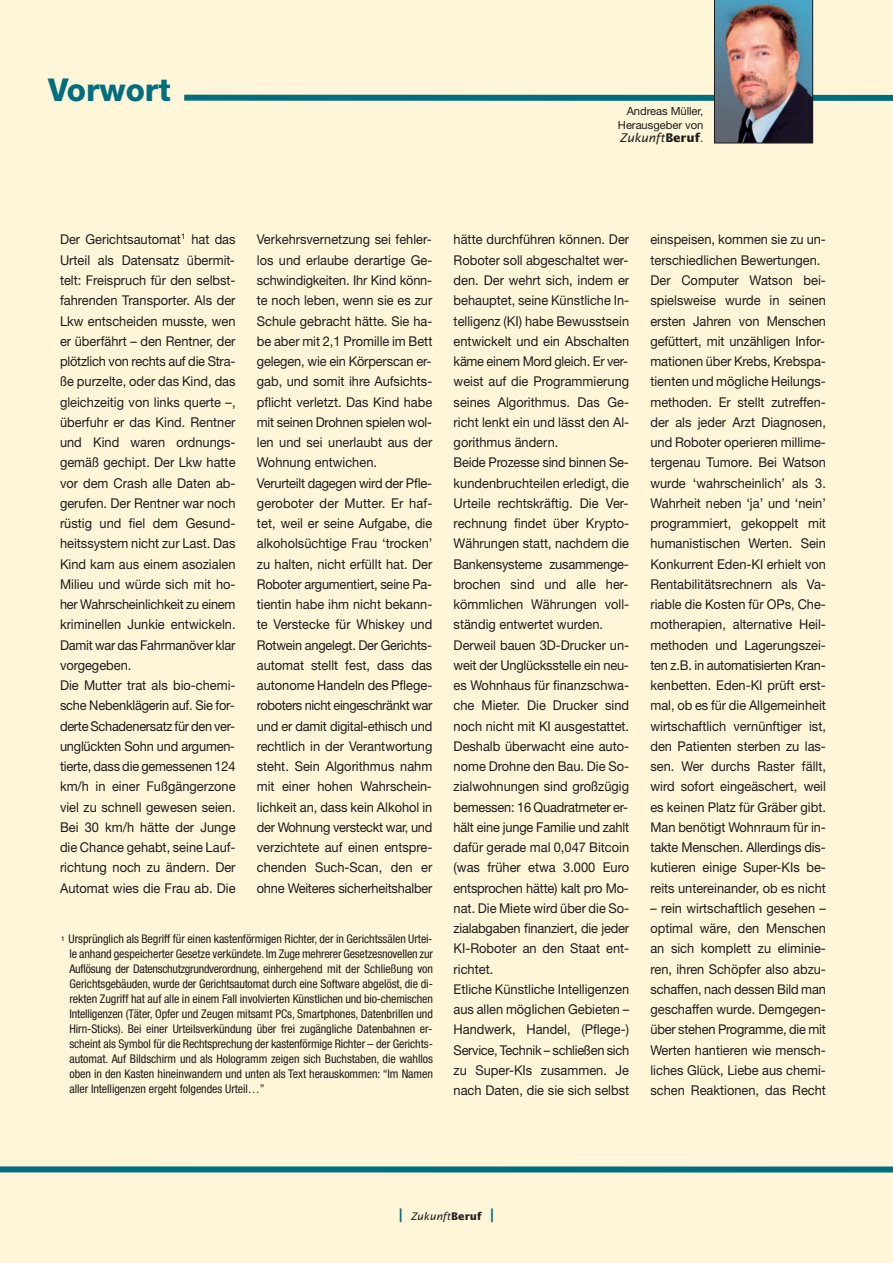
<style>
.page{position:relative;width:893px;height:1263px;background:#fff}
.page>*{position:absolute;margin:0;border:0;box-sizing:border-box;transform-origin:0 0}
.t1{font:800 31.5px "Helvetica Neue";color:#006e7e}
.t2{font:13.5px/20.2px "Helvetica Neue";color:#1d1d1b;scale:.95 1}
.t3{font:condensed 12px/15px "Helvetica Neue";letter-spacing:-.005em;color:#1d1d1b;text-align:justify}
.t4{font:italic 12px "Lucida Sans";letter-spacing:-.005em;color:#1d1d1b}
.t5{font:11.25px/13.5px "Helvetica Neue";letter-spacing:-.005em;color:#1d1d1b;text-align:right}
.t6{font:italic 10.5px "Lucida Sans";color:#1d1d1b}
.s1{font-weight:700;font-style:normal}
.s2{font-family:"Helvetica Neue";font-style:normal;font-size:11.25px}
.s3{font-weight:700;font-style:normal;font-size:15px;color:#006e7e}
</style>
<div class="page">
<div style="left:0;top:0;width:453px;height:1263px;background:#fff5d8"></div>
<div style="left:451px;top:0;width:442px;height:1263px;background:#fff5d8"></div>
<div style="left:184px;top:95px;width:709px;height:6px;background:#006e7e"></div>
<img style="left:714px;top:0;width:99px;height:143px">
<div style="left:0;top:1166px;width:893px;height:6px;background:#006e7e"></div>
<h1 class="t1" style="left:48px;top:78px;width:124px">Vorwort</h1>
<p class="t5" style="left:618px;top:106px;width:87px">Andreas Müller,<br>Herausgeber von</p>
<p class="t4" style="left:620px;top:133px;width:85px">Zukunft<span class="s1">Beruf</span><span class="s2">.</span></p>
<p class="t2" style="left:60px;top:231px;width:186px">Der Gerichtsautomat<sup>1</sup> hat das<br>Urteil als Datensatz übermit&shy;telt: Freispruch für den selbst&shy;fahrenden Transporter. Als der<br>Lkw entscheiden musste, wen er überfährt – den Rentner, der plötzlich von rechts auf die Stra - ße purzelte, oder das Kind, das gleichzeitig von links querte –, überfuhr er das Kind. Rentner und Kind waren ordnungs&shy;gemäß gechipt. Der Lkw hatte vor dem Crash alle Daten ab&shy;gerufen. Der Rentner war noch rüstig und fiel dem Gesund&shy;heitssystem nicht zur Last. Das<br>Kind kam aus einem asozialen<br>Milieu und würde sich mit ho&shy;her Wahrscheinlichkeit zu einem kriminellen Junkie entwi ckeln.<br>Damit war das Fahrmanöver klar vorgegeben.<br>Die Mutter trat als bio-chemi&shy;sche Ne benklägerin auf. Sie for&shy;derte Schadenersatz für den ver&shy;unglückten Sohn und argumen&shy;tierte, dass die gemessenen 124 km/h in einer Fußgänger zone viel zu schnell gewesen seien.<br>Bei 30 km/h hätte der Junge die Chance gehabt, seine Lauf&shy;richtung noch zu ändern. Der<br>Automat wies die Frau ab. Die</p>
<p class="t2" style="left:257px;top:231px;width:186px">Verkehrsvernetzung sei fehler&shy;los und erlaube derartige Ge&shy;schwindigkeiten. Ihr Kind könn&shy;te noch leben, wenn sie es zur<br>Schule gebracht hätte. Sie ha - be aber mit 2,1 Promille im Bett gelegen, wie ein Körperscan er&shy;gab, und somit ihre Aufsichts&shy;pflicht verletzt. Das Kind habe mit seinen Drohnen spielen wol&shy;len und sei unerlaubt aus der<br>Wohnung entwichen.<br>Verurteilt dagegen wird der Pfle&shy;ge roboter der Mutter. Er haf&shy;tet, weil er seine Aufgabe, die alkoholsüchtige Frau ‘trocken’ zu halten, nicht erfüllt hat. Der<br>Roboter argumentiert, seine Pa&shy;tientin habe ihm nicht bekann&shy;te Verstecke für Whiskey und<br>Rotwein angelegt. Der Gerichts&shy;automat stellt fest, dass das autonome Handeln des Pflege&shy;roboters nicht eingeschränkt war und er damit digital-ethisch und rechtlich in der Verantwortung steht. Sein Algorithmus nahm mit einer ho hen Wahrschein&shy;lichkeit an, dass kein Alkohol in der Wohnung versteckt war, und verzichtete auf einen entspre&shy;chenden Such-Scan, den er ohne Wei teres sicherheitshalber</p>
<p class="t2" style="left:454px;top:231px;width:186px">hätte durch führen können. Der<br>Roboter soll abgeschaltet wer&shy;den. Der wehrt sich, indem er behauptet, seine Künstliche In&shy;telligenz (KI) habe Bewusstsein entwickelt und ein Abschalten käme einem Mord gleich. Er ver&shy;weist auf die Programmierung seines Algorithmus. Das Ge&shy;richt lenkt ein und lässt den Al&shy;gorithmus ändern.<br>Beide Prozesse sind binnen Se&shy;kundenbruchteilen erledigt, die<br>Urteile rechtskräftig. Die Ver&shy;rechnung findet über Krypto-<br>Währungen statt, nachdem die<br>Bankensysteme zusammenge&shy;brochen sind und alle her&shy;kömmlichen Währungen voll&shy;ständig entwertet wurden.<br>Derweil bauen 3D-Drucker un&shy;weit der Unglücksstelle ein neu&shy;es Wohnhaus für finanzschwa&shy;che Mieter. Die Dru cker sind noch nicht mit KI ausgestattet.<br>Deshalb überwacht eine auto&shy;nome Drohne den Bau. Die So&shy;zialwohnungen sind großzügig bemessen: 16 Quadratmeter er&shy;hält eine junge Familie und zahlt dafür gerade mal 0,047 Bitcoin (was früher etwa 3.000 Euro entsprochen hätte) kalt pro Mo&shy;nat. Die Miete wird über die So&shy;zialabgaben finanziert, die jeder<br>KI-Roboter an den Staat ent&shy;richtet.<br>Etliche Künstliche Intelligenzen aus allen möglichen Gebieten –<br>Handwerk, Handel, (Pflege-)<br>Service, Technik – schließen sich zu Super-KIs zu sammen. Je nach Daten, die sie sich selbst</p>
<p class="t2" style="left:650px;top:231px;width:186px">einspeisen, kommen sie zu un&shy;terschiedlichen Bewertungen.<br>Der Computer Watson bei&shy;spielsweise wurde in seinen ers ten Jahren von Menschen gefüttert, mit unzähligen Infor&shy;mationen über Krebs, Krebspa&shy;tienten und mögliche Heilungs&shy;methoden. Er stellt zutreffen&shy;der als jeder Arzt Diagnosen, und Roboter operieren millime&shy;tergenau Tumore. Bei Watson wurde ‘wahrscheinlich’ als 3.<br>Wahrheit neben ‘ja’ und ‘nein’ programmiert, gekoppelt mit humanis tischen Werten. Sein<br>Konkurrent Eden-KI erhielt von<br>Rentabilitätsrechnern als Va&shy;riable die Kosten für OPs, Che&shy;motherapien, alternative Heil&shy;metho den und Lagerungszei&shy;ten z.B. in automatisierten Kran&shy;kenbetten. Eden-KI prüft erst&shy;mal, ob es für die Allgemeinheit wirtschaftlich vernünftiger ist, den Patienten sterben zu las&shy;sen. Wer durchs Raster fällt, wird sofort eingeäschert, weil es keinen Platz für Gräber gibt.<br>Man benötigt Wohnraum für in&shy;takte Menschen. Allerdings dis&shy;kutieren einige Super-KIs be&shy;reits un tereinander, ob es nicht</p>
<p class="t2" style="left:650px;top:899px;width:186px;text-align:justify">– rein wirtschaftlich gesehen – optimal wäre, den Menschen an sich komplett zu eliminie&shy;ren, ihren Schöpfer also abzu&shy;schaffen, nach dessen Bild man geschaffen wurde. Demgegen - über stehen Programme, die mit Werten hantieren wie mensch&shy;liches Glück, Liebe aus chemi&shy;schen Reaktionen, das Recht</p>
<p class="t3" style="left:69px;top:932px;width:365px;text-indent:-9px"><sup>1</sup> Ursprünglich als Begriff für einen kastenförmigen Richter, der in Gerichtssälen Urtei&shy;le anhand gespeicherter Gesetze verkündete. Im Zuge mehrerer Gesetzesnovellen zur Auf lösung der Datenschutzgrundverordnung, einhergehend mit der Schließung von Gerichtsgebäuden, wurde der Gerichtsautomat durch eine Software abgelöst, die di&shy;rekten Zugriff hat auf alle in einem Fall involvierten Künstlichen und bio-chemischen Intelligenzen (Täter, Opfer und Zeugen mitsamt PCs, Smartphones, Datenbrillen und Hirn-Sticks). Bei einer Urteilsverkündung über frei zugängliche Datenbahnen er&shy;scheint als Symbol für die Rechtsprechung der kastenförmige Richter – der Gerichts&shy;automat. Auf Bildschirm und als Hologramm zeigen sich Buchstaben, die wahllos oben in den Kasten hineinwandern und unten als Text herauskommen: “Im Namen aller Intelligenzen ergeht folgendes Urteil…”</p>
<p class="t6" style="left:399px;top:1212px;width:97px"><span class="s3">|</span> Zukunft<span class="s1">Beruf</span> <span class="s3">|</span></p>
</div>
